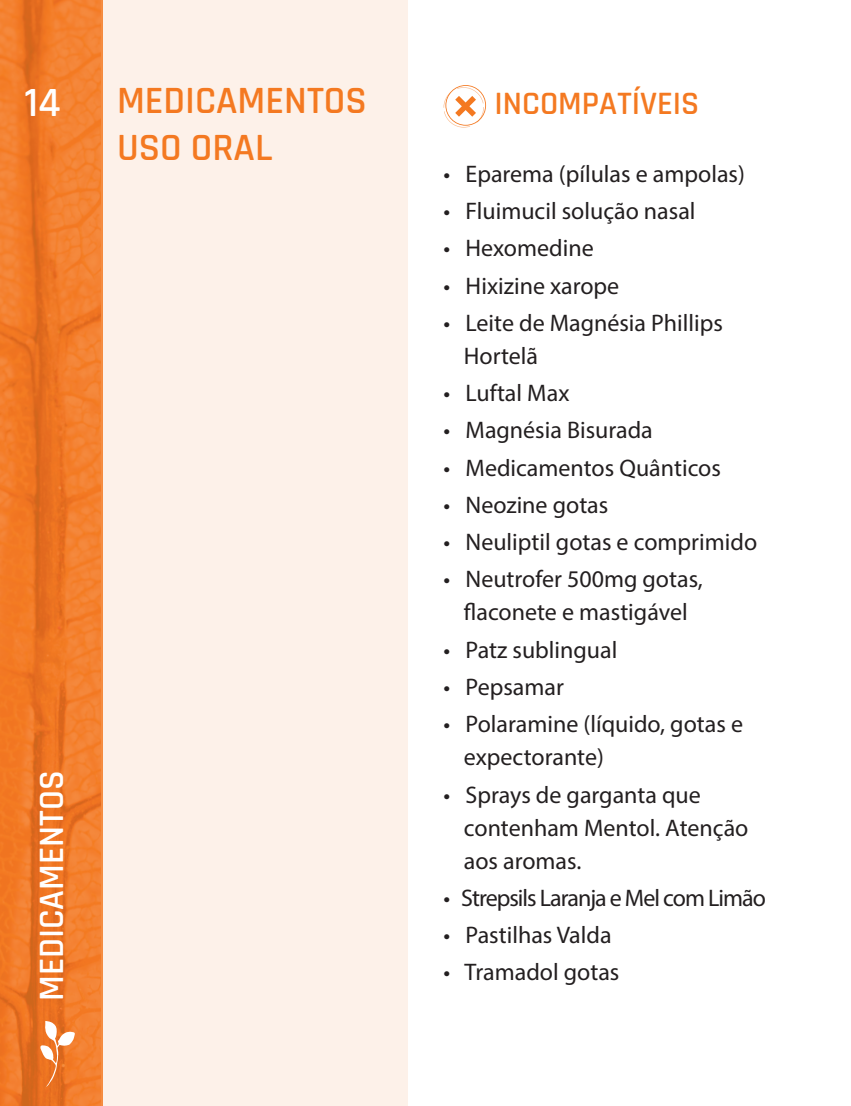
<style>
.page{position:relative;width:851px;height:1106px;background:#fff}
.page>*{position:absolute;margin:0;border:0;box-sizing:border-box;transform-origin:0 0}
.t1{font:600 42px "Rajdhani";color:#fff}
.Itens_Telha{font:600 39px/46.8px "Rajdhani";color:#f47921}
.t2{font:600 36px "Rajdhani";color:#fff}
.t3{font:600 33px "Rajdhani";color:#f47921}
.t4{font:24px/33px "Myriad Pro";color:#231f20}
.t5{font:24px "Myriad Pro";letter-spacing:-.04em;color:#231f20}
</style>
<div class="page">
<div style="left:102px;top:0;width:305px;height:1106px;background:#fdf1e9"></div>
<svg style="left:0;top:0;width:102px;height:1106px;background:#ef7a29"></svg>
<svg style="left:40px;top:1020px;width:35px;height:66px"></svg>
<svg style="left:443px;top:85px;width:43px;height:43px"></svg>
<h1 class="t1" style="left:24px;top:78px;width:38px">14</h1>
<p class="Itens_Telha" style="left:117px;top:78px;width:251px">MEDICAMENTOS<br>USO ORAL</p>
<h3 class="t2" style="left:30px;top:1001px;width:232px;rotate:-90deg">MEDICAMENTOS</h3>
<p class="t3" style="left:494px;top:83px;width:206px">INCOMPATÍVEIS</p>
<p class="t4" style="left:443px;top:157px;width:303px">• Eparema (pílulas e ampolas)</p>
<p class="t4" style="left:443px;top:194px;width:253px">• Fluimucil solução nasal</p>
<p class="t4" style="left:443px;top:231px;width:152px">• Hexomedine</p>
<p class="t4" style="left:443px;top:269px;width:177px">• Hixizine xarope</p>
<p class="t4" style="left:464px;top:306px;width:260px;text-indent:-20px">• Leite de Magnésia Phillips<br>Hortelã</p>
<p class="t4" style="left:443px;top:376px;width:127px">• Luftal Max</p>
<p class="t4" style="left:443px;top:413px;width:211px">• Magnésia Bisurada</p>
<p class="t4" style="left:443px;top:451px;width:279px">• Medicamentos Quânticos</p>
<p class="t4" style="left:443px;top:488px;width:166px">• Neozine gotas</p>
<p class="t4" style="left:443px;top:525px;width:315px">• Neuliptil gotas e comprimido</p>
<p class="t4" style="left:443px;top:562px;width:261px;text-align:center">• Neutrofer 500mg gotas, flaconete e mastigável</p>
<p class="t4" style="left:443px;top:633px;width:175px">• Patz sublingual</p>
<p class="t4" style="left:443px;top:670px;width:122px">• Pepsamar</p>
<p class="t4" style="left:464px;top:707px;width:280px;text-indent:-20px">• Polaramine (líquido, gotas e expectorante)</p>
<p class="t4" style="left:464px;top:777px;width:286px;text-indent:-20px">• Sprays de garganta que contenham Mentol. Atenção aos aromas.</p>
<p class="t5" style="left:443px;top:883px;width:324px">• Strepsils Laranja e Mel com Limão</p>
<p class="t4" style="left:443px;top:918px;width:170px">• Pastilhas Valda</p>
<p class="t4" style="left:443px;top:955px;width:177px">• Tramadol gotas</p>
</div>
